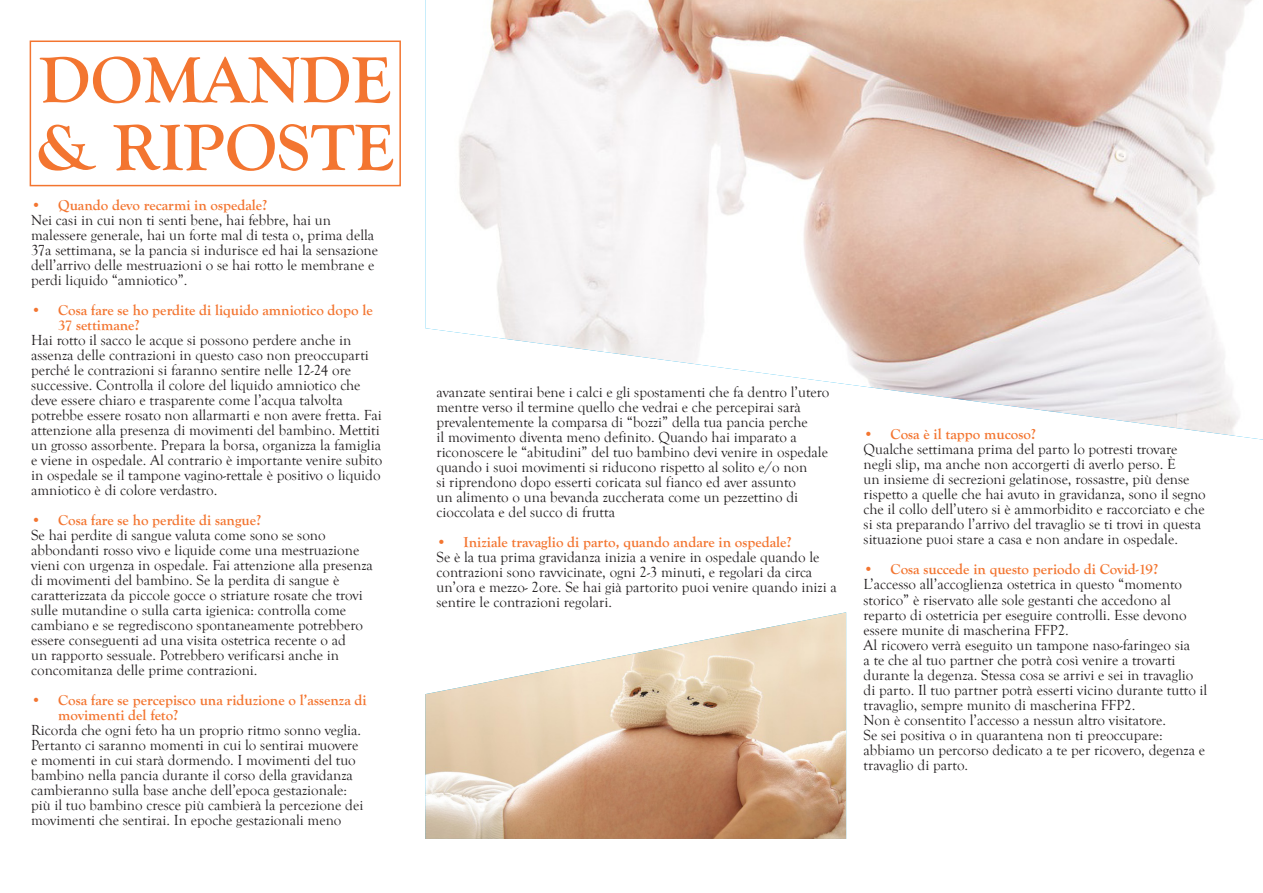
<style>
.page{position:relative;width:1263px;height:893px;background:#fff}
.page>*{position:absolute;margin:0;border:0;box-sizing:border-box;transform-origin:0 0}
.Elenchi_puntati{font:700 67.5px/67.5px "Goudy Old Style T";color:#f37530}
.Elenchi_puntati-2{font:15px/15px "Goudy Old Style T";color:#231f20}
.t1{font:700 15px/15px "Goudy Old Style T";color:#f37530}
</style>
<div class="page">
<img style="left:425px;top:0;width:833px;height:439px">
<img style="left:425px;top:612px;width:421px;height:226px">
<div style="left:30px;top:40px;width:371px;height:146px;border:2px solid #f37530"></div>
<p class="Elenchi_puntati" style="left:36px;top:47px;width:359px">DOMANDE &amp; RIPOSTE</p>
<p class="t1" style="left:31px;top:198px;width:238px">• Quando devo recarmi in ospedale?</p>
<p class="Elenchi_puntati-2" style="left:31px;top:213px;width:349px">Nei casi in cui non ti senti bene, hai febbre, hai un malessere generale, hai un forte mal di testa o, prima della 37a settimana, se la pancia si indurisce ed hai la sensazione dell’arrivo delle mestruazioni o se hai rotto le membrane e perdi liquido “amniotico”.</p>
<p class="t1" style="left:58px;top:303px;width:316px;text-indent:-27px">• Cosa fare se ho perdite di liquido amniotico dopo le<br>37 settimane?</p>
<p class="Elenchi_puntati-2" style="left:31px;top:333px;width:353px">Hai rotto il sacco le acque si possono perdere anche in assenza delle contrazioni in questo caso non preoccuparti perché le contrazioni si faranno sentire nelle 12-24 ore successive. Controlla il colore del liquido amniotico che deve essere chiaro e trasparente come l’acqua talvolta potrebbe essere rosato non allarmarti e non avere fretta. Fai attenzione alla presenza di movimenti del bambino. Mettiti un grosso assorbente. Prepara la borsa, organizza la famiglia e viene in ospedale. Al contrario è importante venire subito in ospedale se il tampone vagino-rettale è positivo o liquido amniotico è di colore verdastro.</p>
<p class="t1" style="left:31px;top:513px;width:232px">• Cosa fare se ho perdite di sangue?</p>
<p class="Elenchi_puntati-2" style="left:31px;top:528px;width:343px">Se hai perdite di sangue valuta come sono se sono abbondanti rosso vivo e liquide come una mestruazione vieni con urgenza in ospedale. Fai attenzione alla presenza di movimenti del bambino. Se la perdita di sangue è caratterizzata da piccole gocce o striature rosate che trovi sulle mutandine o sulla carta igienica: controlla come cambiano e se regrediscono spontaneamente potrebbero essere conseguenti ad una visita ostetrica recente o ad<br>un rapporto sessuale. Potrebbero verificarsi anche in concomitanza delle prime contrazioni.</p>
<p class="t1" style="left:58px;top:693px;width:310px;text-indent:-27px">• Cosa fare se percepisco una riduzione o l’assenza di movimenti del feto?</p>
<p class="Elenchi_puntati-2" style="left:31px;top:723px;width:334px">Ricorda che ogni feto ha un proprio ritmo sonno veglia.<br>Pertanto ci saranno momenti in cui lo sentirai muovere e momenti in cui starà dormendo. I movimenti del tuo bambino nella pancia durante il corso della gravidanza cambieranno sulla base anche dell’epoca gestazionale: più il tuo bambino cresce più cambierà la percezione dei movimenti che sentirai. In epoche gestazionali meno</p>
<p class="Elenchi_puntati-2" style="left:436px;top:384px;width:394px">avanzate sentirai bene i calci e gli spostamenti che fa dentro l’utero mentre verso il termine quello che vedrai e che percepirai sarà prevalentemente la comparsa di “bozzi” della tua pancia perche<br>il movimento diventa meno definito. Quando hai imparato a riconoscere le “abitudini” del tuo bambino devi venire in ospedale quando i suoi movimenti si riducono rispetto al solito e/o non<br>si riprendono dopo esserti coricata sul fianco ed aver assunto<br>un alimento o una bevanda zuccherata come un pezzettino di cioccolata e del succo di frutta</p>
<p class="t1" style="left:436px;top:534px;width:357px">• Iniziale travaglio di parto, quando andare in ospedale?</p>
<p class="Elenchi_puntati-2" style="left:436px;top:549px;width:402px">Se è la tua prima gravidanza inizia a venire in ospedale quando le contrazioni sono ravvicinate, ogni 2-3 minuti, e regolari da circa un’ora e mezzo- 2ore. Se hai già partorito puoi venire quando inizi a sentire le contrazioni regolari.</p>
<p class="t1" style="left:864px;top:427px;width:174px">• Cosa è il tappo mucoso?</p>
<p class="Elenchi_puntati-2" style="left:864px;top:442px;width:344px">Qualche settimana prima del parto lo potresti trovare negli slip, ma anche non accorgerti di averlo perso. È<br>un insieme di secrezioni gelatinose, rossastre, più dense rispetto a quelle che hai avuto in gravidanza, sono il segno che il collo dell’utero si è ammorbidito e raccorciato e che si sta preparando l’arrivo del travaglio se ti trovi in questa situazione puoi stare a casa e non andare in ospedale.</p>
<p class="t1" style="left:864px;top:562px;width:296px">• Cosa succede in questo periodo di Covid-19?</p>
<p class="Elenchi_puntati-2" style="left:864px;top:577px;width:324px">L’accesso all’accoglienza ostetrica in questo “momento storico” è riservato alle sole gestanti che accedono al reparto di ostetricia per eseguire controlli. Esse devono essere munite di mascherina FFP2.</p>
<p class="Elenchi_puntati-2" style="left:864px;top:637px;width:345px">Al ricovero verrà eseguito un tampone naso-faringeo sia<br>a te che al tuo partner che potrà così venire a trovarti durante la degenza. Stessa cosa se arrivi e sei in travaglio di parto. Il tuo partner potrà esserti vicino durante tutto il travaglio, sempre munito di mascherina FFP2.</p>
<p class="Elenchi_puntati-2" style="left:864px;top:712px;width:304px">Non è consentito l’accesso a nessun altro visitatore.</p>
<p class="Elenchi_puntati-2" style="left:864px;top:727px;width:343px">Se sei positiva o in quarantena non ti preoccupare: abbiamo un percorso dedicato a te per ricovero, degenza e travaglio di parto.</p>
</div>
